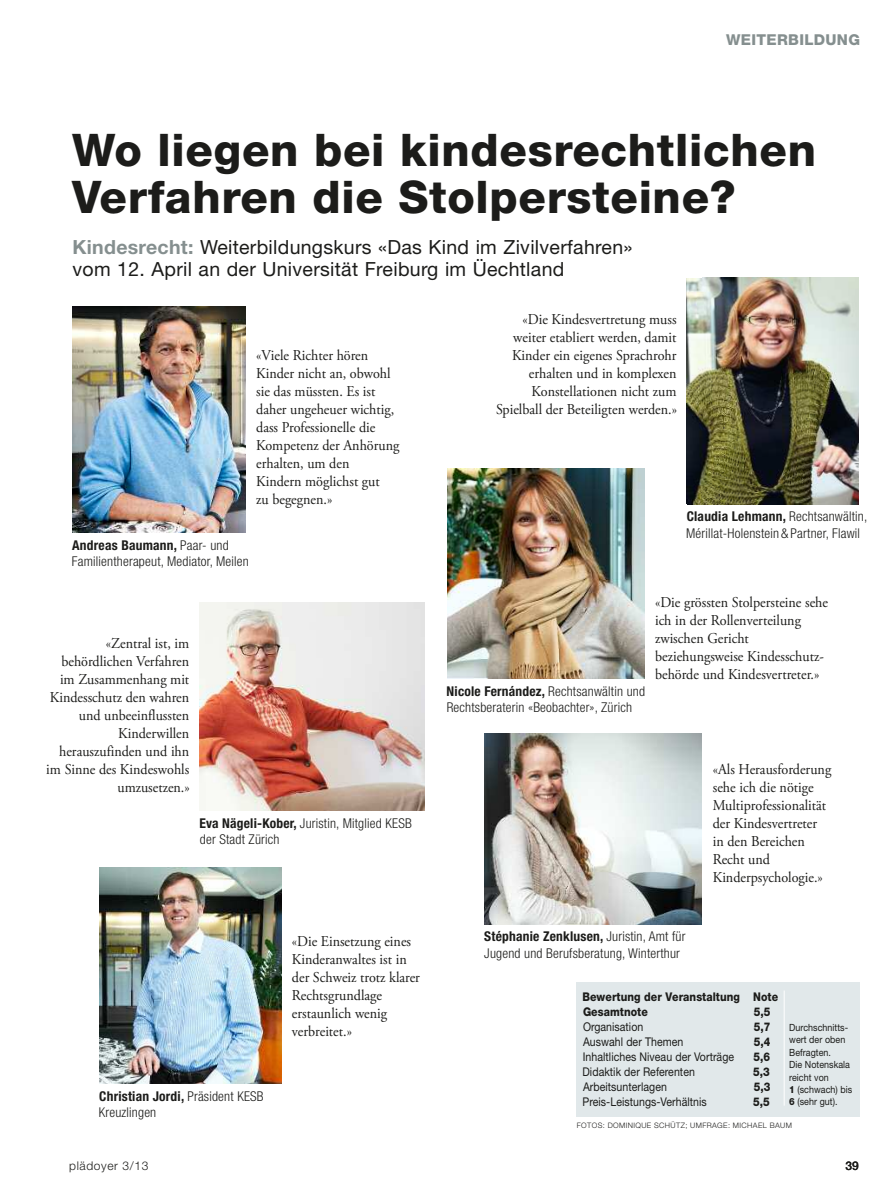
<style>
.page{position:relative;width:893px;height:1191px;background:#fff}
.page>*{position:absolute;margin:0;border:0;box-sizing:border-box;transform-origin:0 0}
.t1{font:800 45px/46.5px "Helvetica Neue LT Std";letter-spacing:.015em;color:#1c1c1a}
.t2{font:19.5px/22.5px "Helvetica Neue LT Std";letter-spacing:.015em;color:#1c1c1a}
.t3{font:15px/18px "Adobe Garamond Pro";color:#1c1c1a;scale:.94 1}
.t4{font:800 15px "Helvetica Neue LT Std";letter-spacing:.02em;color:#858f8f}
.t5{font:300 condensed 13.5px/16.5px "Helvetica Neue LT Std";letter-spacing:.015em;color:#1c1c1a}
.t6{font:12px "Helvetica Neue LT Std";letter-spacing:.005em;color:#1c1c1a;scale:.88 1}
.t7{font:800 12px/15px "Helvetica Neue LT Std";letter-spacing:.005em;color:#1c1c1a;scale:.88 1}
.t8{font:300 12px "Helvetica Neue LT Std";letter-spacing:.05em;color:#1c1c1a}
.t9{font:500 12px "Helvetica Neue LT Std";color:#1c1c1a}
.t10{font:9.9px/12.5px "Helvetica Neue LT Std";letter-spacing:.005em;color:#1c1c1a;scale:.9 1}
.t11{font:300 7.5px "Helvetica Neue LT Std";letter-spacing:.05em;color:#1c1c1a}
.s1{font-weight:700;color:#858f8f}
.s2{font-weight:700}
.s3{font-weight:800}
</style>
<div class="page">
<img style="left:447px;top:468px;width:197px;height:210px">
<img style="left:687px;top:278px;width:171px;height:226px">
<img style="left:485px;top:734px;width:216px;height:190px">
<div style="left:577px;top:981px;width:283px;height:135px;background:#e1e8ea"></div>
<hr style="left:784px;top:990px;width:1px;height:115px;background:#fff">
<img style="left:200px;top:602px;width:224px;height:208px">
<img style="left:72px;top:306px;width:173px;height:227px">
<img style="left:99px;top:867px;width:183px;height:216px">
<p class="t4" style="left:726px;top:34px;width:135px">WEITERBILDUNG</p>
<h1 class="t1" style="left:72px;top:131px;width:745px">Wo liegen bei kindesrechtlichen<br>Verfahren die Stolpersteine?</h1>
<h2 class="t2" style="left:73px;top:237px;width:561px"><span class="s1">Kindesrecht:</span> Weiterbildungskurs «Das Kind im Zivilverfahren» vom 12. April an der Universität Freiburg im Üechtland</h2>
<p class="t3" style="left:256px;top:348px;width:154px">«Viele Richter hören<br>Kinder nicht an, obwohl sie das müssten. Es ist daher ungeheuer wichtig, dass Professionelle die<br>Kompetenz der Anhörung erhalten, um den<br>Kindern möglichst gut<br>zu begegnen.»</p>
<p class="t5" style="left:72px;top:538px;width:179px"><span class="s2">Andreas Baumann,</span> Paar- und<br>Familientherapeut, Mediator, Meilen</p>
<p class="t3" style="left:46px;top:636px;width:154px;text-align:right">«Zentral ist, im behördlichen Verfahren im Zusammenhang mit<br>Kindesschutz den wahren und unbeeinflussten<br>Kinderwillen herauszufinden und ihn im Sinne des Kindeswohls umzusetzen.»</p>
<p class="t5" style="left:199px;top:816px;width:214px"><span class="s2">Eva Nägeli-Kober,</span> Juristin, Mitglied KESB der Stadt Zürich</p>
<p class="t5" style="left:99px;top:1089px;width:166px"><span class="s2">Christian Jordi,</span> Präsident KESB<br>Kreuzlingen</p>
<p class="t3" style="left:292px;top:934px;width:138px">«Die Einsetzung eines<br>Kinderanwaltes ist in der Schweiz trotz klarer<br>Rechtsgrundlage erstaunlich wenig verbreitet.»</p>
<p class="t3" style="left:496px;top:312px;width:194px;text-align:right">«Die Kindesvertretung muss weiter etabliert werden, damit<br>Kinder ein eigenes Sprachrohr erhalten und in komplexen<br>Konstellationen nicht zum<br>Spielball der Beteiligten werden.»</p>
<p class="t5" style="left:686px;top:509px;width:183px"><span class="s2">Claudia Lehmann,</span> Rechtsanwältin,<br>Mérillat-Holenstein &amp; Partner, Flawil</p>
<p class="t5" style="left:447px;top:683px;width:200px"><span class="s2">Nicole Fernández,</span> Rechtsanwältin und<br>Rechtsberaterin «Beobachter», Zürich</p>
<p class="t3" style="left:655px;top:595px;width:186px">«Die grössten Stolpersteine sehe ich in der Rollenverteilung zwischen Gericht beziehungsweise Kindesschutz&shy;behörde und Kindesvertreter.»</p>
<p class="t3" style="left:713px;top:762px;width:128px">«Als Herausforderung sehe ich die nötige<br>Multiprofessionalität der Kindesvertreter in den Bereichen<br>Recht und<br>Kinderpsychologie.»</p>
<p class="t5" style="left:484px;top:929px;width:203px"><span class="s2">Stéphanie Zenklusen,</span> Juristin, Amt für<br>Jugend und Berufsberatung, Winterthur</p>
<p class="t7" style="left:582px;top:989px;width:224px">Bewertung der Veranstaltung Note<br>Gesamtnote</p>
<p class="t7" style="left:754px;top:1004px;width:21px">5,5</p>
<p class="t6" style="left:583px;top:1022px;width:70px">Organisation</p>
<p class="t7" style="left:754px;top:1019px;width:21px">5,7</p>
<p class="t6" style="left:583px;top:1037px;width:116px">Auswahl der Themen</p>
<p class="t7" style="left:754px;top:1034px;width:21px">5,4</p>
<p class="t6" style="left:583px;top:1052px;width:173px">Inhaltliches Niveau der Vorträge</p>
<p class="t7" style="left:753px;top:1049px;width:21px">5,6</p>
<p class="t6" style="left:582px;top:1067px;width:129px">Didaktik der Referenten</p>
<p class="t7" style="left:753px;top:1064px;width:21px">5,3</p>
<p class="t6" style="left:583px;top:1082px;width:97px">Arbeitsunterlagen</p>
<p class="t7" style="left:754px;top:1079px;width:21px">5,3</p>
<p class="t6" style="left:582px;top:1097px;width:143px">Preis-Leistungs-Verhältnis</p>
<p class="t7" style="left:753px;top:1094px;width:21px">5,5</p>
<p class="t10" style="left:789px;top:1022px;width:72px">Durchschnitts&shy;wert der oben<br>Befragten.<br>Die Notenskala reicht von<br><span class="s3">1</span> (schwach) bis<br><span class="s3">6</span> (sehr gut).</p>
<p class="t11" style="left:577px;top:1123px;width:217px">FOTOS: DOMINIQUE SCHÜTZ; UMFRAGE: MICHAEL BAUM</p>
<p class="t8" style="left:69px;top:1161px;width:81px">plädoyer 3/13</p>
<p class="t9" style="left:845px;top:1161px;width:15px">39</p>
</div>
